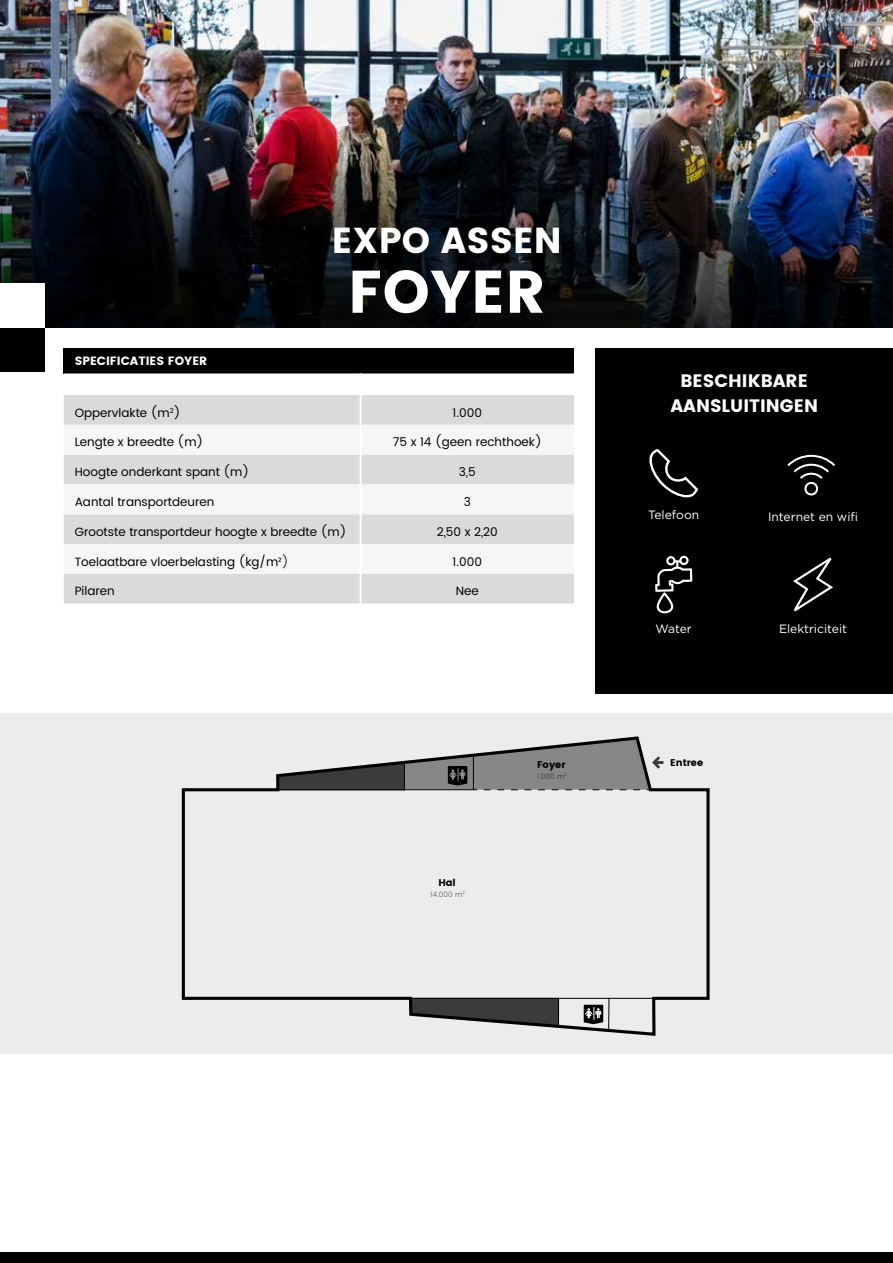
<style>
.page{position:relative;width:893px;height:1263px;background:#fff}
.page>*{position:absolute;margin:0;border:0;box-sizing:border-box;transform-origin:0 0}
.t1{font:60px "Poppins";color:#fff}
.t2{font:36px "Poppins";color:#fff}
.t3{font:18px/25.5px "Poppins";color:#fff;text-align:center}
.t4{font:12.15px "Gotham";color:#fff}
.t5{font:12px "Poppins";color:#000}
.t6{font:12px "Poppins";color:#fff}
.t7{font:9.75px "Poppins";color:#000}
.t8{font:300 7.35px "Poppins";color:#565656}
.s1{font-weight:300}
</style>
<div class="page">
<div style="left:595px;top:348px;width:298px;height:345px;background:#000"></div>
<div style="left:0;top:714px;width:893px;height:340px;background:#ececed"></div>
<img style="left:0;top:0;width:893px;height:135px">
<img style="left:0;top:135px;width:893px;height:192px">
<div style="left:331px;top:224px;width:244px;height:105px;background:#000;opacity:.5"></div>
<svg style="left:181px;top:736px;width:529px;height:300px"></svg>
<svg style="left:277px;top:738px;width:387px;height:52px"></svg>
<div style="left:0;top:327px;width:45px;height:45px;background:#000"></div>
<div style="left:0;top:283px;width:45px;height:44px;background:#fff"></div>
<div style="left:64px;top:348px;width:510px;height:25px;background:#000"></div>
<svg style="left:64px;top:373px;width:510px;height:1px"></svg>
<div style="left:64px;top:395px;width:510px;height:208px;background:#dadada"></div>
<svg style="left:64px;top:425px;width:510px;height:149px;fill:#f6f6f6"></svg>
<hr style="left:360px;top:373px;width:2px;height:22px;background:#fff">
<hr style="left:360px;top:395px;width:2px;height:30px;background:#fff">
<hr style="left:360px;top:425px;width:2px;height:30px;background:#fff">
<hr style="left:360px;top:455px;width:2px;height:29px;background:#fff">
<hr style="left:360px;top:484px;width:2px;height:30px;background:#fff">
<hr style="left:360px;top:514px;width:2px;height:30px;background:#fff">
<hr style="left:360px;top:544px;width:2px;height:30px;background:#fff">
<hr style="left:360px;top:574px;width:2px;height:29px;background:#fff">
<svg style="left:793px;top:558px;width:40px;height:53px"></svg>
<svg style="left:655px;top:556px;width:37px;height:57px"></svg>
<svg style="left:649px;top:449px;width:49px;height:48px"></svg>
<svg style="left:787px;top:455px;width:48px;height:40px"></svg>
<div style="left:0;top:1252px;width:893px;height:11px;background:#000"></div>
<h2 class="t2" style="left:332px;top:219px;width:232px">EXPO ASSEN</h2>
<h1 class="t1" style="left:348px;top:257px;width:199px">FOYER</h1>
<p class="t6" style="left:75px;top:354px;width:134px">SPECIFICATIES FOYER</p>
<p class="t5" style="left:75px;top:404px;width:107px">Oppervlakte (m<sup>2</sup>)</p>
<p class="t5" style="left:453px;top:404px;width:31px">1.000</p>
<p class="t5" style="left:75px;top:433px;width:130px">Lengte x breedte (m)</p>
<p class="t5" style="left:393px;top:433px;width:150px">75 x 14 (geen rechthoek)</p>
<p class="t5" style="left:75px;top:463px;width:176px">Hoogte onderkant spant (m)</p>
<p class="t5" style="left:459px;top:463px;width:18px">3,5</p>
<p class="t5" style="left:75px;top:493px;width:141px">Aantal transportdeuren</p>
<p class="t5" style="left:464px;top:493px;width:9px">3</p>
<p class="t5" style="left:75px;top:523px;width:273px">Grootste transportdeur hoogte x breedte (m)</p>
<p class="t5" style="left:437px;top:523px;width:63px">2,50 x 2,20</p>
<p class="t5" style="left:75px;top:553px;width:216px">Toelaatbare vloerbelasting (kg/m<span class="s1">²)</span></p>
<p class="t5" style="left:453px;top:553px;width:31px">1.000</p>
<p class="t5" style="left:75px;top:582px;width:42px">Pilaren</p>
<p class="t5" style="left:456px;top:582px;width:25px">Nee</p>
<p class="t7" style="left:438px;top:877px;width:19px">Hal</p>
<p class="t8" style="left:431px;top:889px;width:36px">14.000 m<sup>2</sup></p>
<p class="t7" style="left:537px;top:759px;width:30px">Foyer</p>
<p class="t8" style="left:537px;top:771px;width:31px">1.000 m<sup>2</sup></p>
<h3 class="t3" style="left:670px;top:368px;width:149px">BESCHIKBARE<br>AANSLUITINGEN</h3>
<p class="t4" style="left:648px;top:507px;width:53px">Telefoon</p>
<p class="t4" style="left:768px;top:509px;width:92px">Internet en wifi</p>
<p class="t4" style="left:656px;top:621px;width:38px">Water</p>
<p class="t4" style="left:779px;top:621px;width:70px">Elektriciteit</p>
<p class="t7" style="left:670px;top:757px;width:34px">Entree</p>
</div>
